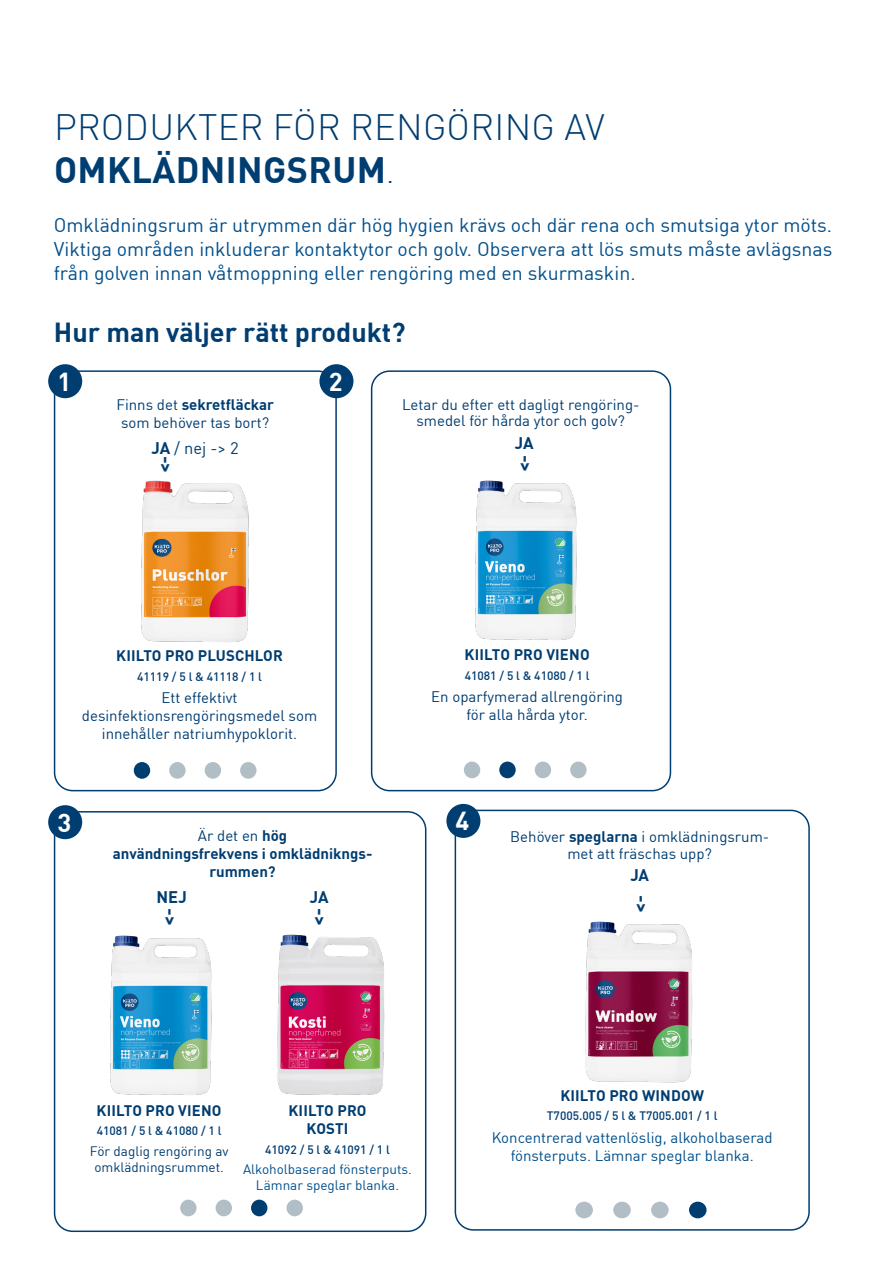
<style>
.page{position:relative;width:893px;height:1263px;background:#fff}
.page>*{position:absolute;margin:0;border:0;box-sizing:border-box;transform-origin:0 0}
.tuotenimi{font:300 36px/43.2px "DIN Pro";letter-spacing:.01em;color:#003d71}
.t1{font:700 27px "DIN Pro";color:#003d71}
.t2{font:700 25.5px "DIN Pro";color:#fff}
.t3{font:19.5px/24px "DIN Pro";color:#004f8b;text-align:justify}
.t4{font:700 18px "DIN Pro";color:#003d71}
.t5{font:16.5px "DIN Pro";color:#003d71}
.t6{font:700 16.5px "DIN Pro";letter-spacing:-.01em;color:#003d71}
.t7{font:15px/18px "DIN Pro";color:#003d71;text-align:center}
.t8{font:700 15px/18px "DIN Pro";color:#003d71;text-align:center}
.t9{font:15px/18px "DIN Pro";color:#004f8b;text-align:center}
.t10{font:13.5px/16.2px "DIN Pro";color:#004f8b;text-align:center}
.t11{font:13.5px/16.2px "DIN Pro";color:#003d71;text-align:center}
.t12{font:500 12px "DIN Pro";color:#003d71}
.s1{font-weight:700}
.s2{font-size:31.5px}
.s3{font-weight:400}
</style>
<div class="page">
<img style="left:141px;top:480px;width:108px;height:162px">
<div style="left:54px;top:370px;width:283px;height:421px;border:2px solid #003d71;border-radius:18px"></div>
<div style="left:169px;top:762px;width:17px;height:17px;background:#b2bec5;border-radius:50%"></div>
<div style="left:205px;top:762px;width:16px;height:17px;background:#b2bec5;border-radius:50%"></div>
<div style="left:134px;top:762px;width:16px;height:17px;background:#003d71;border-radius:50%"></div>
<div style="left:48px;top:364px;width:34px;height:34px;background:#003d71;border-radius:50%"></div>
<div style="left:240px;top:762px;width:17px;height:17px;background:#b2bec5;border-radius:50%"></div>
<img style="left:475px;top:480px;width:102px;height:160px">
<div style="left:371px;top:370px;width:300px;height:421px;border:2px solid #003d71;border-radius:18px"></div>
<div style="left:499px;top:761px;width:17px;height:17px;background:#003d71;border-radius:50%"></div>
<div style="left:535px;top:761px;width:16px;height:17px;background:#b2bec5;border-radius:50%"></div>
<div style="left:464px;top:761px;width:16px;height:17px;background:#b2bec5;border-radius:50%"></div>
<div style="left:319px;top:364px;width:34px;height:34px;background:#003d71;border-radius:50%"></div>
<div style="left:570px;top:761px;width:17px;height:17px;background:#b2bec5;border-radius:50%"></div>
<div style="left:54px;top:811px;width:372px;height:421px;border:2px solid #003d71;border-radius:18px"></div>
<div style="left:48px;top:805px;width:34px;height:34px;background:#003d71;border-radius:50%"></div>
<img style="left:277px;top:934px;width:108px;height:161px">
<div style="left:180px;top:1199px;width:17px;height:17px;background:#b2bec5;border-radius:50%"></div>
<div style="left:216px;top:1199px;width:16px;height:17px;background:#b2bec5;border-radius:50%"></div>
<div style="left:286px;top:1199px;width:17px;height:17px;background:#b2bec5;border-radius:50%"></div>
<div style="left:251px;top:1199px;width:16px;height:17px;background:#003d71;border-radius:50%"></div>
<img style="left:110px;top:935px;width:102px;height:160px">
<div style="left:455px;top:810px;width:355px;height:420px;border:2px solid #003d71;border-radius:18px"></div>
<div style="left:575px;top:1202px;width:18px;height:16px;background:#b2bec5;border-radius:50%"></div>
<div style="left:613px;top:1202px;width:18px;height:16px;background:#b2bec5;border-radius:50%"></div>
<div style="left:446px;top:804px;width:34px;height:34px;background:#003d71;border-radius:50%"></div>
<div style="left:689px;top:1202px;width:18px;height:16px;background:#003d71;border-radius:50%"></div>
<div style="left:651px;top:1202px;width:18px;height:16px;background:#b2bec5;border-radius:50%"></div>
<img style="left:585px;top:921px;width:108px;height:162px">
<p class="tuotenimi" style="left:54px;top:103px;width:552px">PRODUKTER FÖR RENGÖRING AV<br><span class="s1">OMKLÄDNINGSRUM</span><span class="s2">.</span></p>
<p class="t3" style="left:54px;top:211px;width:780px">Omklädningsrum är utrymmen där hög hygien krävs och där rena och smutsiga ytor möts.<br>Viktiga områden inkluderar kontaktytor och golv. Observera att lös smuts måste avlägsnas från golven innan våtmoppning eller rengöring med en skurmaskin.</p>
<p class="t1" style="left:54px;top:311px;width:353px">Hur man väljer rätt produkt?</p>
<p class="t2" style="left:57px;top:361px;width:15px">1</p>
<p class="t2" style="left:329px;top:361px;width:15px">2</p>
<p class="t7" style="left:116px;top:394px;width:159px">Finns det <span class="s1">sekretfläckar </span>som behöver tas bort?</p>
<p class="t5" style="left:152px;top:436px;width:89px"><span class="s1">JA</span> / nej -&gt; 2</p>
<p class="t4" style="left:181px;top:456px;width:19px;rotate:90deg">-&gt;</p>
<p class="t7" style="left:402px;top:395px;width:239px;line-height:16.5px">Letar du efter ett dagligt rengöring&shy;smedel för hårda ytor och golv?</p>
<p class="t6" style="left:515px;top:430px;width:20px">JA</p>
<p class="t4" style="left:540px;top:455px;width:19px;rotate:90deg">-&gt;</p>
<p class="t8" style="left:116px;top:646px;width:168px">KIILTO PRO PLUSCHLOR</p>
<p class="t12" style="left:137px;top:667px;width:126px">41119 / 5 l &amp; 41118 / 1 l</p>
<p class="t7" style="left:82px;top:688px;width:237px">Ett effektivt desinfektionsrengöringsmedel som innehåller natriumhypoklorit.</p>
<p class="t2" style="left:57px;top:802px;width:15px">3</p>
<p class="t8" style="left:113px;top:825px;width:261px"><span class="s3">Är det en</span> hög<br>användningsfrekvens i omklädnikngs&shy;rummen?</p>
<p class="t6" style="left:157px;top:884px;width:32px">NEJ</p>
<p class="t4" style="left:185px;top:908px;width:19px;rotate:90deg">-&gt;</p>
<p class="t6" style="left:310px;top:884px;width:20px">JA</p>
<p class="t4" style="left:335px;top:908px;width:19px;rotate:90deg">-&gt;</p>
<p class="t8" style="left:465px;top:645px;width:126px">KIILTO PRO VIENO</p>
<p class="t12" style="left:465px;top:666px;width:126px">41081 / 5 l &amp; 41080 / 1 l</p>
<p class="t7" style="left:431px;top:686px;width:193px">En oparfymerad allrengöring för alla hårda ytor.</p>
<p class="t2" style="left:456px;top:801px;width:15px">4</p>
<p class="t7" style="left:510px;top:827px;width:260px;line-height:16.5px">Behöver <span class="s1">speglarna</span> i omklädningsrum&shy;met att fräschas upp?</p>
<p class="t6" style="left:630px;top:862px;width:20px">JA</p>
<p class="t4" style="left:656px;top:895px;width:19px;rotate:90deg">-&gt;</p>
<p class="t8" style="left:97px;top:1101px;width:126px">KIILTO PRO VIENO</p>
<p class="t12" style="left:97px;top:1122px;width:126px">41081 / 5 l &amp; 41080 / 1 l</p>
<p class="t11" style="left:90px;top:1142px;width:140px">För daglig rengöring av omklädningsrummet.</p>
<p class="t8" style="left:288px;top:1101px;width:80px">KIILTO PRO</p>
<p class="t8" style="left:307px;top:1119px;width:43px">KOSTI</p>
<p class="t12" style="left:265px;top:1140px;width:126px">41092 / 5 l &amp; 41091 / 1 l</p>
<p class="t10" style="left:243px;top:1160px;width:170px">Alkoholbaserad fönsterputs.<br>Lämnar speglar blanka.</p>
<p class="t8" style="left:560px;top:1086px;width:145px">KIILTO PRO WINDOW</p>
<p class="t12" style="left:547px;top:1107px;width:172px">T7005.005 / 5 l &amp; T7005.001 / 1 l</p>
<p class="t9" style="left:492px;top:1127px;width:282px">Koncentrerad vattenlöslig, alkoholbaserad fönsterputs. Lämnar speglar blanka.</p>
</div>
